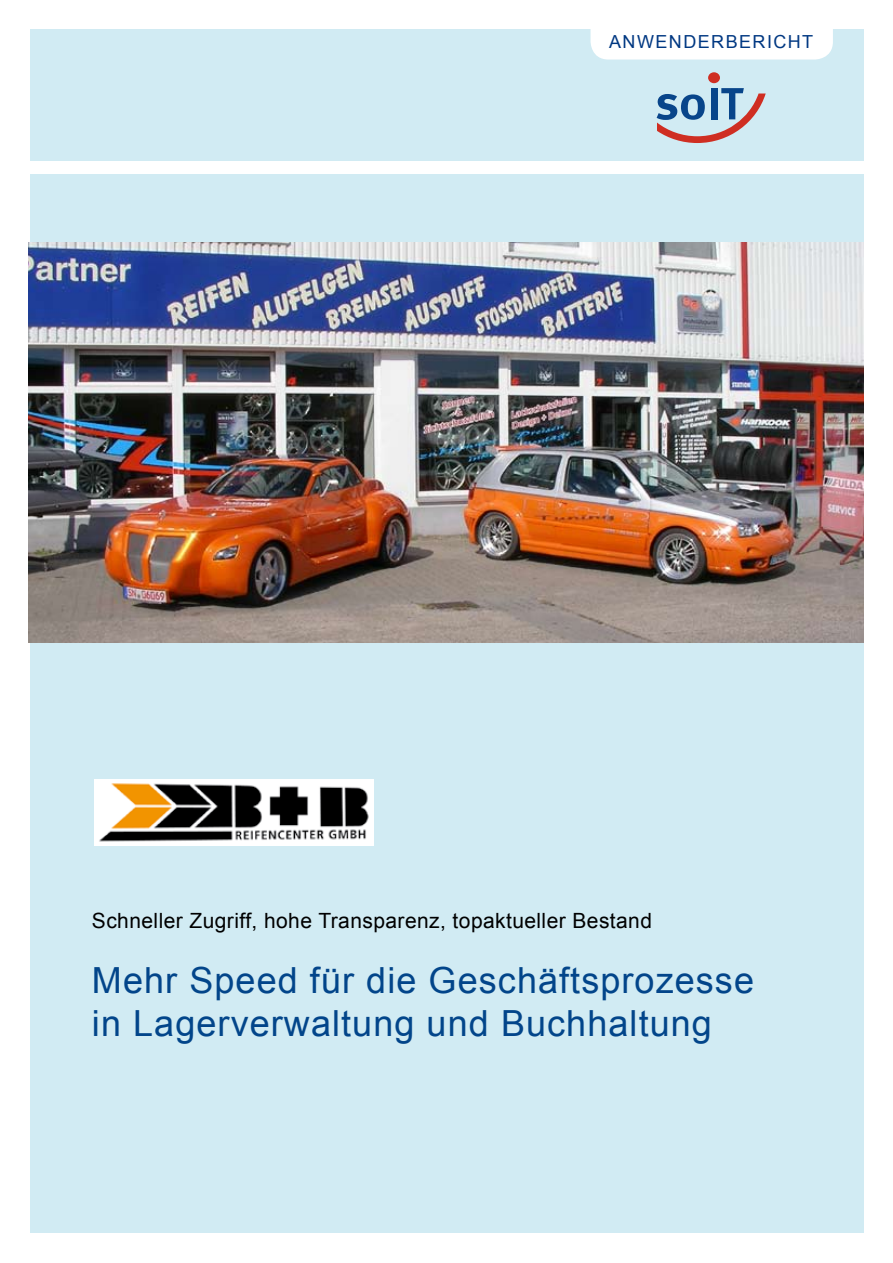
<style>
.page{position:relative;width:893px;height:1263px;background:#fff}
.page>*{position:absolute;margin:0;border:0;box-sizing:border-box;transform-origin:0 0}
.t1{font:36px/43.2px "Arial";letter-spacing:.03em;color:#02458a}
.t2{font:21px "Arial";letter-spacing:.02em;color:#000}
.t3{font:18px "Arial";letter-spacing:.08em;color:#003882}
</style>
<div class="page">
<div style="left:30px;top:30px;width:833px;height:1203px;background:#d1ebf3"></div>
<div style="left:0;top:162px;width:893px;height:12px;background:#fff"></div>
<div style="left:708px;top:72px;width:12px;height:11px;background:#cf2e22;border-radius:50%"></div>
<svg style="left:657px;top:88px;width:109px;height:55px"></svg>
<div style="left:590px;top:0;width:243px;height:60px;background:#fff;border-radius:18px"></div>
<img style="left:29px;top:242px;width:834px;height:401px">
<img style="left:95px;top:780px;width:279px;height:65px">
<p class="t3" style="left:609px;top:30px;width:206px">ANWENDERBERICHT</p>
<p class="t2" style="left:92px;top:907px;width:562px">Schneller Zugriff, hohe Transparenz, topaktueller Bestand</p>
<p class="t1" style="left:92px;top:959px;width:664px">Mehr Speed für die Geschäftsprozesse in Lagerverwaltung und Buchhaltung</p>
</div>
